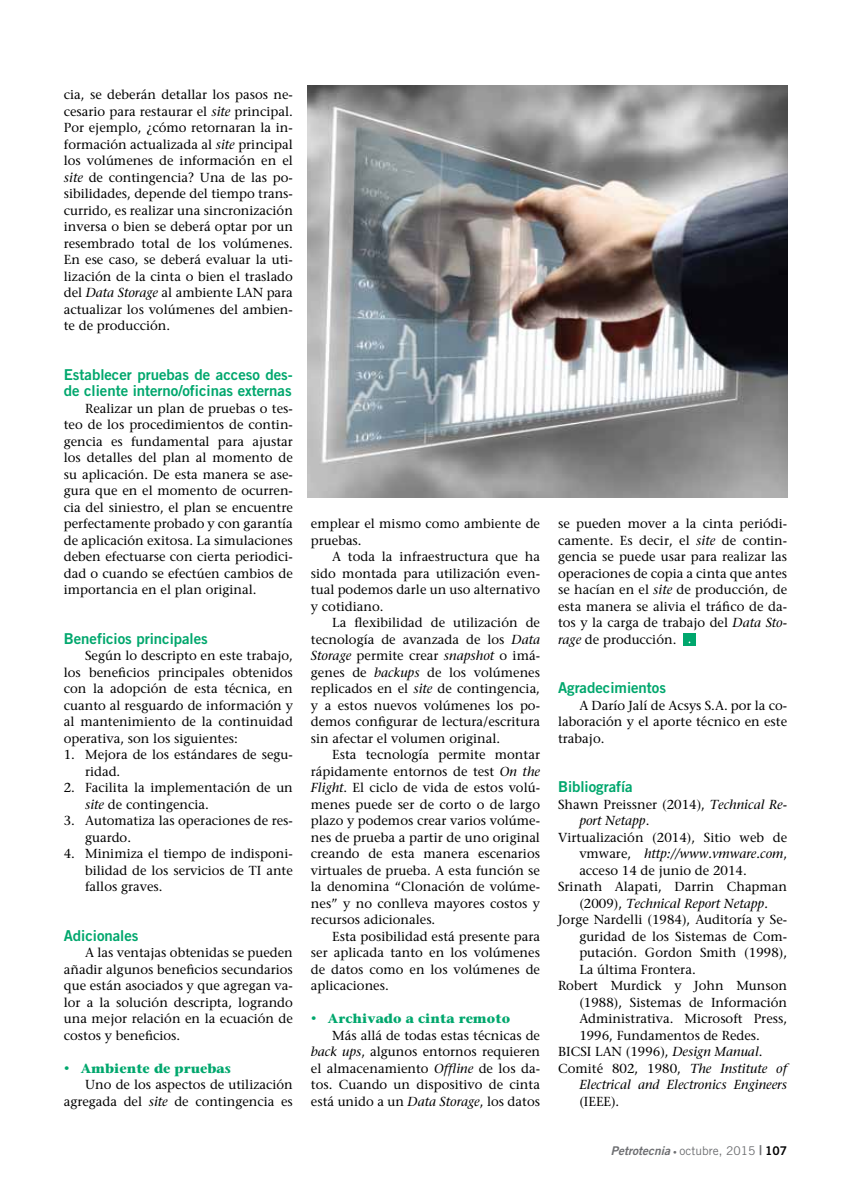
<style>
.page{position:relative;width:851px;height:1191px;background:#fff}
.page>*{position:absolute;margin:0;border:0;box-sizing:border-box;transform-origin:0 0}
.t1{font:15px/16.5px "Trade Gothic Bold Two";color:#00a76d}
.t2{font:13.05px/16.5px "Stone Serif";color:#000;text-align:justify}
.t3{font:italic 13.05px "Stone Serif";color:#000}
.t4{font:700 13.05px "Stone Serif";color:#00a76d}
.t5{font:12px "Trade Gothic";color:#6d6e71}
.s1{font-style:italic}
.s2{font-style:normal}
.s3{font-family:"Trade Gothic Bold Two";font-style:italic}
.s4{font-family:"Trade Gothic Bold Two";font-size:7.5px}
.s5{font-family:"Trade Gothic Bold Two";font-size:13.5px}
.s6{font-family:"Trade Gothic Bold Two";color:#000}
</style>
<div class="page">
<img style="left:307px;top:85px;width:480px;height:412px">
<div style="left:683px;top:633px;width:12px;height:12px;background:#00a76d"></div>
<p class="t2" style="left:64px;top:86px;width:230px">cia, se deberán detallar los pasos ne&shy;cesario para restaurar el <span class="s1">site</span> principal.<br>Por ejemplo, ¿cómo retornaran la in&shy;formación actualizada al <span class="s1">site</span> principal los volúmenes de información en el <span class="s1">site</span> de contingencia? Una de las po&shy;sibilidades, depende del tiempo trans&shy;currido, es realizar una sincronización inversa o bien se deberá optar por un resembrado total de los volúmenes.<br>En ese caso, se deberá evaluar la uti&shy;lización de la cinta o bien el traslado del <span class="s1">Data Storage</span> al ambiente LAN para actualizar los volúmenes del ambien&shy;te de producción.</p>
<p class="t1" style="left:64px;top:366px;width:230px">Establecer pruebas de acceso des&shy;de cliente interno/oficinas externas</p>
<p class="t2" style="left:64px;top:400px;width:230px;text-indent:21px">Realizar un plan de pruebas o tes&shy;teo de los procedimientos de contin&shy;gencia es fundamental para ajustar los detalles del plan al momento de su aplicación. De esta manera se ase&shy;gura que en el momento de ocurren&shy;cia del siniestro, el plan se encuentre perfectamente probado y con garantía de aplicación exitosa. La simulaciones deben efectuarse con cierta periodici&shy;dad o cuando se efectúen cambios de importancia en el plan original.</p>
<p class="t1" style="left:64px;top:630px;width:145px">Beneficios principales</p>
<p class="t2" style="left:64px;top:647px;width:230px;text-indent:21px">Según lo descripto en este trabajo, los beneficios principales obtenidos con la adopción de esta técnica, en cuanto al resguardo de información y al mantenimiento de la continuidad operativa, son los siguientes:</p>
<p class="t2" style="left:85px;top:746px;width:209px;text-indent:-21px">1. Mejora de los estándares de segu&shy;ridad.</p>
<p class="t2" style="left:85px;top:779px;width:209px;text-indent:-21px">2. Facilita la implementación de un <span class="s1">site</span> de contingencia.</p>
<p class="t2" style="left:85px;top:812px;width:209px;text-indent:-21px">3. Automatiza las operaciones de res&shy;guardo.</p>
<p class="t2" style="left:85px;top:845px;width:209px;text-indent:-21px">4. Minimiza el tiempo de indisponi&shy;bilidad de los servicios de TI ante fallos graves.</p>
<p class="t1" style="left:64px;top:927px;width:76px">Adicionales</p>
<p class="t2" style="left:64px;top:944px;width:230px;text-indent:21px">A las ventajas obtenidas se pueden añadir algunos beneficios secundarios que están asociados y que agregan va&shy;lor a la solución descripta, logrando una mejor relación en la ecuación de costos y beneficios.</p>
<p class="t4" style="left:64px;top:1060px;width:168px">• Ambiente de pruebas</p>
<p class="t2" style="left:85px;top:1076px;width:209px">Uno de los aspectos de utilización</p>
<p class="t2" style="left:64px;top:1093px;width:230px">agregada del <span class="s1">site</span> de contingencia es</p>
<p class="t2" style="left:311px;top:515px;width:230px">emplear el mismo como ambiente de pruebas.</p>
<p class="t2" style="left:311px;top:548px;width:230px;text-indent:21px">A toda la infraestructura que ha sido montada para utilización even&shy;tual podemos darle un uso alternativo y cotidiano.</p>
<p class="t2" style="left:311px;top:614px;width:230px;text-indent:21px">La flexibilidad de utilización de tecnología de avanzada de los <span class="s1">Data Storage</span> permite crear <span class="s1">snapshot</span> o imá&shy;genes de <span class="s1">backups</span> de los volúmenes replicados en el <span class="s1">site</span> de contingencia, y a estos nuevos volúmenes los po&shy;demos configurar de lectura/escritura sin afectar el volumen original.</p>
<p class="t2" style="left:311px;top:746px;width:230px;text-indent:21px">Esta tecnología permite montar rápidamente entornos de test <span class="s1">On the Flight</span>. El ciclo de vida de estos volú&shy;menes puede ser de corto o de largo plazo y podemos crear varios volúme&shy;nes de prueba a partir de uno original creando de esta manera escenarios virtuales de prueba. A esta función se la denomina “Clonación de volúme&shy;nes” y no conlleva mayores costos y recursos adicionales.</p>
<p class="t2" style="left:311px;top:927px;width:230px;text-indent:21px">Esta posibilidad está presente para ser aplicada tanto en los volúmenes de datos como en los volúmenes de aplicaciones.</p>
<p class="t4" style="left:311px;top:1010px;width:201px">• Archivado a cinta remoto</p>
<p class="t2" style="left:332px;top:1026px;width:209px">Más allá de todas estas técnicas de</p>
<p class="t2" style="left:311px;top:1043px;width:230px"><span class="s1">back ups</span>, algunos entornos requieren</p>
<p class="t2" style="left:311px;top:1059px;width:230px">el almacenamiento <span class="s1">Offline</span> de los da-</p>
<p class="t2" style="left:311px;top:1076px;width:230px">tos. Cuando un dispositivo de cinta</p>
<p class="t2" style="left:311px;top:1092px;width:230px">está unido a un <span class="s1">Data Storage</span>, los datos</p>
<p class="t2" style="left:558px;top:515px;width:230px">se pueden mover a la cinta periódi&shy;camente. Es decir, el <span class="s1">site</span> de contin&shy;gencia se puede usar para realizar las operaciones de copia a cinta que antes se hacían en el <span class="s1">site</span> de producción, de esta manera se alivia el tráfico de da&shy;tos y la carga de trabajo del <span class="s1">Data Sto&shy;rage</span> de producción.</p>
<p class="t1" style="left:558px;top:679px;width:109px">Agradecimientos</p>
<p class="t2" style="left:558px;top:697px;width:230px;text-indent:21px">A Darío Jalí de Acsys S.A. por la co&shy;laboración y el aporte técnico en este trabajo.</p>
<p class="t1" style="left:558px;top:778px;width:76px">Bibliografía</p>
<p class="t2" style="left:558px;top:796px;width:230px">Shawn Preissner (2014), <span class="s1">Technical Re-</span></p>
<p class="t3" style="left:579px;top:813px;width:72px">port Netapp<span class="s2">.</span></p>
<p class="t2" style="left:558px;top:829px;width:230px">Virtualización (2014), Sitio web de</p>
<p class="t3" style="left:579px;top:846px;width:209px"><span class="s2">vmware,</span> http://www.vmware.com<span class="s2">,</span></p>
<p class="t2" style="left:579px;top:862px;width:169px">acceso 14 de junio de 2014.</p>
<p class="t2" style="left:558px;top:878px;width:230px">Srinath Alapati, Darrin Chapman</p>
<p class="t3" style="left:579px;top:895px;width:190px"><span class="s2">(2009),</span> Technical Report Netapp.</p>
<p class="t2" style="left:558px;top:911px;width:230px">Jorge Nardelli (1984), Auditoría y Se-</p>
<p class="t2" style="left:579px;top:928px;width:209px">guridad de los Sistemas de Com-</p>
<p class="t2" style="left:579px;top:944px;width:209px">putación. Gordon Smith (1998),</p>
<p class="t2" style="left:579px;top:961px;width:118px">La última Frontera.</p>
<p class="t2" style="left:558px;top:977px;width:230px">Robert Murdick y John Munson</p>
<p class="t2" style="left:579px;top:994px;width:209px">(1988), Sistemas de Información</p>
<p class="t2" style="left:579px;top:1010px;width:209px">Administrativa. Microsoft Press,</p>
<p class="t2" style="left:579px;top:1027px;width:182px">1996, Fundamentos de Redes.</p>
<p class="t2" style="left:558px;top:1043px;width:206px">BICSI LAN (1996), <span class="s1">Design Manual</span>.</p>
<p class="t2" style="left:558px;top:1060px;width:230px">Comité 802, 1980, <span class="s1">The Institute of</span></p>
<p class="t3" style="left:579px;top:1077px;width:209px">Electrical and Electronics Engineers</p>
<p class="t2" style="left:579px;top:1093px;width:41px">(IEEE).</p>
<p class="t5" style="left:611px;top:1143px;width:178px"><span class="s3">Petrotecnia</span> <span class="s4">•</span> octubre, 2015 <span class="s5">|</span> <span class="s6">107</span></p>
</div>
